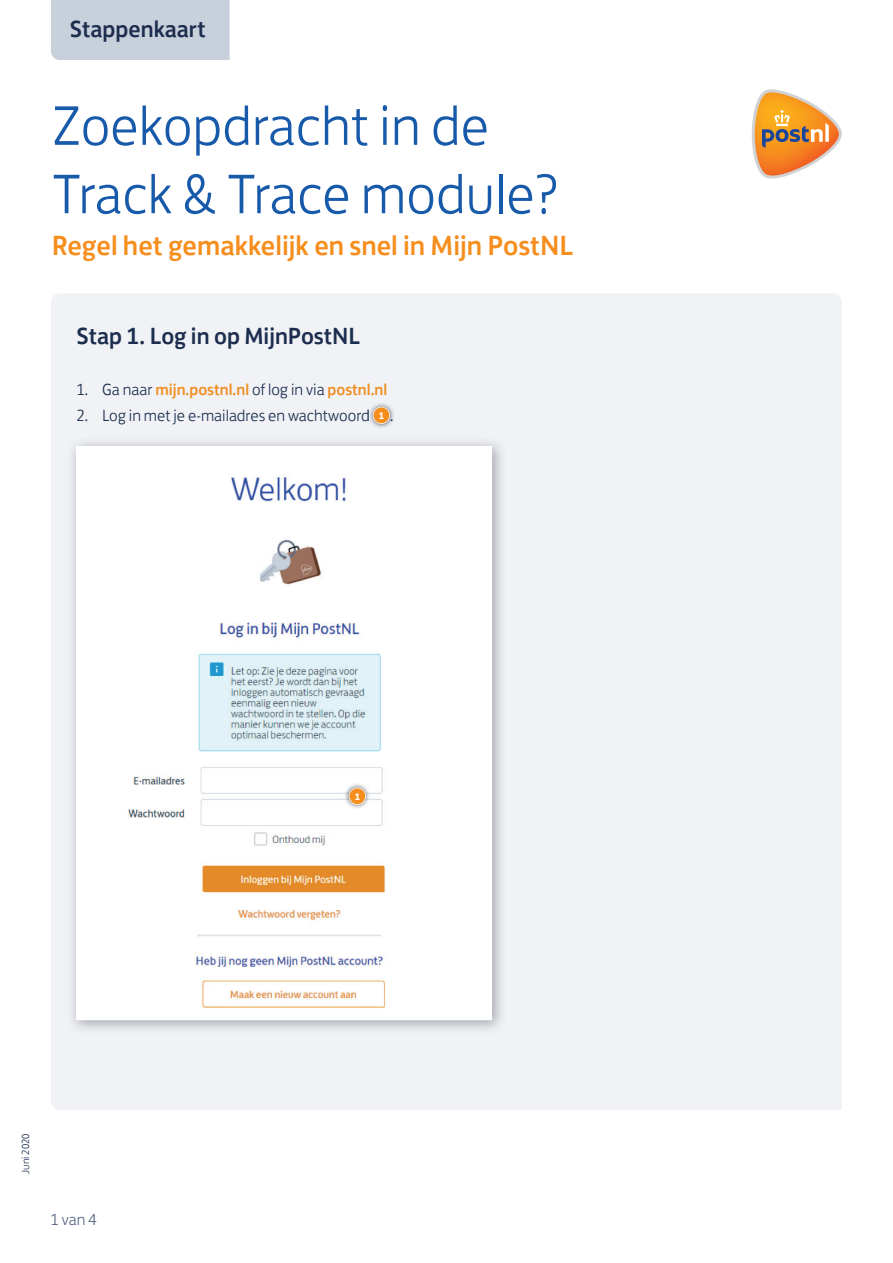
<style>
.page{position:relative;width:893px;height:1263px;background:#fff}
.page>*{position:absolute;margin:0;border:0;box-sizing:border-box;transform-origin:0 0}
.t1{font:300 57px/68.4px "Post NL";color:#185aaa}
.t2{font:500 28.5px "Post NL";color:#f68e1e}
.t3{font:500 24px "Post NL";color:#1c2d4e}
.t4{font:500 16.5px "Post NL";color:#f08e23}
.t5{font:300 16.5px "Post NL";color:#1c2d4e}
.t6{font:300 16.5px "Post NL";color:#586783}
.t7{font:300 10.5px "Post NL";color:#1c2d4e}
.t8{font:700 9.75px "Post NL";color:#fff}
.s1{font-weight:300;color:#1c2d4e}
.s2{font-weight:700;font-size:9.75px;color:#fff}
</style>
<div class="page">
<div style="left:51px;top:0;width:179px;height:60px;background:#c8d0dc"></div>
<svg style="left:752px;top:89px;width:90px;height:90px"></svg>
<div style="left:51px;top:294px;width:791px;height:816px;background:#f0f2f6"></div>
<img style="left:368px;top:402px;width:27px;height:27px">
<svg style="left:368px;top:407px;width:22px;height:17px"></svg>
<img style="left:67px;top:437px;width:440px;height:598px">
<img style="left:77px;top:446px;width:415px;height:563px">
<img style="left:344px;top:783px;width:27px;height:26px">
<svg style="left:349px;top:787px;width:17px;height:18px"></svg>
<h3 class="t3" style="left:70px;top:9px;width:137px">Stappenkaart</h3>
<h1 class="t1" style="left:52px;top:86px;width:508px">Zoekopdracht in de<br>Track &amp; Trace module?</h1>
<h2 class="t2" style="left:52px;top:222px;width:523px">Regel het gemakkelijk en snel in Mijn PostNL</h2>
<h3 class="t3" style="left:77px;top:317px;width:285px">Stap 1. Log in op MijnPostNL</h3>
<p class="t4" style="left:77px;top:376px;width:312px"><span class="s1">1. Ga naar</span> mijn.postnl.nl <span class="s1">of log in via</span> postnl.nl</p>
<p class="t5" style="left:77px;top:402px;width:318px">2. Log in met je e-mailadres en wachtwoord <span class="s2">1</span> .</p>
<p class="t7" style="left:17px;top:1174px;width:42px;rotate:-90deg">Juni 2020</p>
<p class="t6" style="left:51px;top:1206px;width:48px">1 van 4</p>
<p class="t8" style="left:355px;top:788px;width:7px">1</p>
</div>
